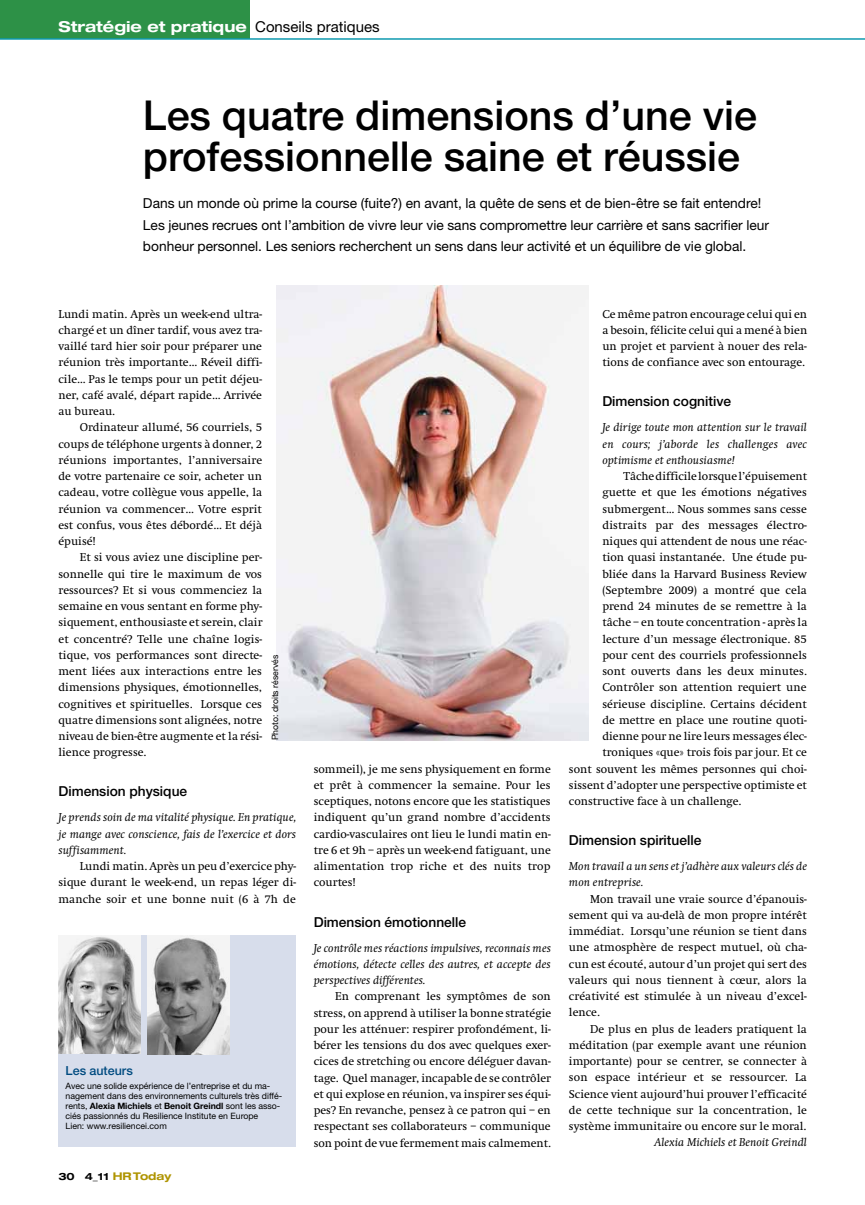
<style>
.page{position:relative;width:865px;height:1205px;background:#fff}
.page>*{position:absolute;margin:0;border:0;box-sizing:border-box;transform-origin:0 0}
.t1{font:500 41.25px/41.2px "Helvetica Neue LT";color:#000}
.t2{font:700 expanded 15px "Helvetica Neue LT";color:#fff}
.t3{font:13.75px/21.2px "Helvetica Neue LT";color:#000}
.t4{font:500 13.75px "Helvetica Neue LT";color:#000}
.t5{font:500 12.5px "Helvetica Neue LT";color:#004b80}
.t6{font:11.88px/16.2px "Swift EF";color:#000;text-align:justify}
.t7{font:italic 11.88px/16.2px "Swift EF";letter-spacing:.01em;color:#000;text-align:justify}
.t8{font:700 expanded 10.62px "Helvetica Neue LT";color:#af9400}
.t9{font:8.75px/10px "Helvetica Neue LT";color:#000}
.s1{font-weight:400;font-stretch:normal;color:#000}
.s2{font-weight:700}
.s3{font-size:10px;color:#000}
</style>
<div class="page">
<div style="left:0;top:1px;width:250px;height:38px;background:#2d9147"></div>
<hr style="left:0;top:39px;width:864px;height:1px;background:#009ee3">
<div style="left:58px;top:935px;width:238px;height:211px;background:#d7ddeb"></div>
<img style="left:58px;top:935px;width:82px;height:119px">
<img style="left:147px;top:935px;width:82px;height:119px">
<img style="left:276px;top:285px;width:312px;height:455px">
<p class="t2" style="left:58px;top:17px;width:323px">Stratégie et pratique <span class="s1">Conseils pratiques</span></p>
<h1 class="t1" style="left:143px;top:94px;width:615px">Les quatre dimensions d’une vie professionnelle saine et réussie</h1>
<p class="t3" style="left:143px;top:193px;width:627px">Dans un monde où prime la course (fuite?) en avant, la quête de sens et de bien-être se fait entendre!<br>Les jeunes recrues ont l’ambition de vivre leur vie sans compromettre leur carrière et sans sacrifier leur bonheur personnel. Les seniors recherchent un sens dans leur activité et un équilibre de vie global.</p>
<p class="t6" style="left:58px;top:306px;width:205px">Lundi matin. Après un week-end ultra&shy;chargé et un dîner tardif, vous avez tra&shy;vaillé tard hier soir pour préparer une réunion très importante… Réveil diffi&shy;cile… Pas le temps pour un petit déjeu&shy;ner, café avalé, départ rapide… Arrivée au bureau.</p>
<p class="t6" style="left:58px;top:419px;width:205px;text-indent:21px">Ordinateur allumé, 56 courriels, 5 coups de téléphone urgents à donner, 2 réunions importantes, l’anniversaire de votre partenaire ce soir, acheter un cadeau, votre collègue vous appelle, la réunion va commencer… Votre esprit est confus, vous êtes débordé… Et déjà épuisé!</p>
<p class="t6" style="left:58px;top:549px;width:206px;text-indent:21px">Et si vous aviez une discipline per&shy;sonnelle qui tire le maximum de vos ressources? Et si vous commenciez la semaine en vous sentant en forme phy&shy;siquement, enthousiaste et serein, clair et concentré? Telle une chaîne logis&shy;tique, vos performances sont directe&shy;ment liées aux interactions entre les dimensions physiques, émotionnelles, cognitives et spirituelles. Lorsque ces quatre dimensions sont alignées, notre niveau de bien-être augmente et la rési&shy;lience progresse.</p>
<p class="t4" style="left:58px;top:783px;width:130px">Dimension physique</p>
<p class="t7" style="left:58px;top:809px;width:239px">Je prends soin de ma vitalité physique. En pratique, je mange avec conscience, fais de l’exercice et dors suffisamment.</p>
<p class="t6" style="left:58px;top:858px;width:239px;text-indent:21px">Lundi matin. Après un peu d’exercice phy&shy;sique durant le week-end, un repas léger di&shy;manche soir et une bonne nuit (6 à 7h de</p>
<p class="t9" style="left:270px;top:740px;width:87px;rotate:-90deg">Photo: droits réservés</p>
<p class="t5" style="left:66px;top:1063px;width:69px">Les auteurs</p>
<p class="t9" style="left:66px;top:1081px;width:218px">Avec une solide expérience de l’entreprise et du ma&shy;nagement dans des environnements culturels très diffé&shy;rents, <span class="s2">Alexia Michiels</span> et <span class="s2">Benoit Greindl</span> sont les asso&shy;ciés passionnés du Resilience Institute en Europe<br>Lien: www.resiliencei.com</p>
<p class="t8" style="left:58px;top:1169px;width:114px"><span class="s3">30 4_11</span> HR Today</p>
<p class="t6" style="left:314px;top:761px;width:238px">sommeil), je me sens physiquement en forme et prêt à commencer la semaine. Pour les sceptiques, notons encore que les statistiques indiquent qu’un grand nombre d’accidents cardio-vasculaires ont lieu le lundi matin en&shy;tre 6 et 9h – après un week-end fatiguant, une alimentation trop riche et des nuits trop courtes!</p>
<p class="t4" style="left:314px;top:913px;width:154px">Dimension émotionnelle</p>
<p class="t7" style="left:314px;top:939px;width:239px">Je contrôle mes réactions impulsives, reconnais mes émotions, détecte celles des autres, et accepte des perspectives différentes.</p>
<p class="t6" style="left:314px;top:988px;width:239px;text-indent:21px">En comprenant les symptômes de son stress, on apprend à utiliser la bonne stratégie pour les atténuer: respirer profondément, li&shy;bérer les tensions du dos avec quelques exer&shy;cices de stretching ou encore déléguer davan&shy;tage. Quel manager, incapable de se contrôler et qui explose en réunion, va inspirer ses équi&shy;pes? En revanche, pensez à ce patron qui – en respectant ses collaborateurs – communique son point de vue fermement mais calmement.</p>
<p class="t6" style="left:602px;top:306px;width:206px">Ce même patron encourage celui qui en a besoin, félicite celui qui a mené à bien un projet et parvient à nouer des rela&shy;tions de confiance avec son entourage.</p>
<p class="t4" style="left:602px;top:393px;width:130px">Dimension cognitive</p>
<p class="t7" style="left:602px;top:419px;width:206px">Je dirige toute mon attention sur le travail en cours; j’aborde les challenges avec optimisme et enthousiasme!</p>
<p class="t6" style="left:623px;top:468px;width:185px">Tâche difficile lorsque l’épuisement</p>
<p class="t6" style="left:602px;top:485px;width:206px">guette et que les émotions négatives</p>
<p class="t6" style="left:602px;top:501px;width:206px">submergent... Nous sommes sans cesse</p>
<p class="t6" style="left:602px;top:517px;width:206px">distraits par des messages électro-</p>
<p class="t6" style="left:602px;top:533px;width:206px">niques qui attendent de nous une réac-</p>
<p class="t6" style="left:602px;top:549px;width:206px">tion quasi instantanée. Une étude pu-</p>
<p class="t6" style="left:602px;top:566px;width:206px">bliée dans la Harvard Business Review</p>
<p class="t6" style="left:602px;top:582px;width:206px">(Septembre 2009) a montré que cela</p>
<p class="t6" style="left:602px;top:598px;width:206px">prend 24 minutes de se remettre à la</p>
<p class="t6" style="left:602px;top:614px;width:206px">tâche – en toute concentration - après la</p>
<p class="t6" style="left:602px;top:631px;width:206px">lecture d’un message électronique. 85</p>
<p class="t6" style="left:602px;top:647px;width:206px">pour cent des courriels professionnels</p>
<p class="t6" style="left:602px;top:663px;width:206px">sont ouverts dans les deux minutes.</p>
<p class="t6" style="left:602px;top:679px;width:206px">Contrôler son attention requiert une</p>
<p class="t6" style="left:602px;top:696px;width:206px">sérieuse discipline. Certains décident</p>
<p class="t6" style="left:602px;top:712px;width:206px">de mettre en place une routine quoti-</p>
<p class="t6" style="left:602px;top:728px;width:206px">dienne pour ne lire leurs messages élec-</p>
<p class="t6" style="left:602px;top:744px;width:206px">troniques «que» trois fois par jour. Et ce</p>
<p class="t6" style="left:569px;top:761px;width:239px">sont souvent les mêmes personnes qui choi-</p>
<p class="t6" style="left:569px;top:777px;width:239px">sissent d’adopter une perspective optimiste et</p>
<p class="t6" style="left:569px;top:793px;width:174px">constructive face à un challenge.</p>
<p class="t4" style="left:569px;top:832px;width:134px">Dimension spirituelle</p>
<p class="t7" style="left:569px;top:858px;width:240px">Mon travail a un sens et j’adhère aux valeurs clés de mon entreprise.</p>
<p class="t6" style="left:569px;top:891px;width:239px;text-indent:21px">Mon travail une vraie source d’épanouis&shy;sement qui va au-delà de mon propre intérêt immédiat. Lorsqu’une réunion se tient dans une atmosphère de respect mutuel, où cha&shy;cun est écouté, autour d’un projet qui sert des valeurs qui nous tiennent à cœur, alors la créativité est stimulée à un niveau d’excel&shy;lence.</p>
<p class="t6" style="left:569px;top:1021px;width:239px;text-indent:21px">De plus en plus de leaders pratiquent la méditation (par exemple avant une réunion importante) pour se centrer, se connecter à son espace intérieur et se ressourcer. La Science vient aujourd’hui prouver l’efficacité de cette technique sur la concentration, le système immunitaire ou encore sur le moral.</p>
<p class="t7" style="left:654px;top:1134px;width:154px">Alexia Michiels et Benoit Greindl</p>
</div>
